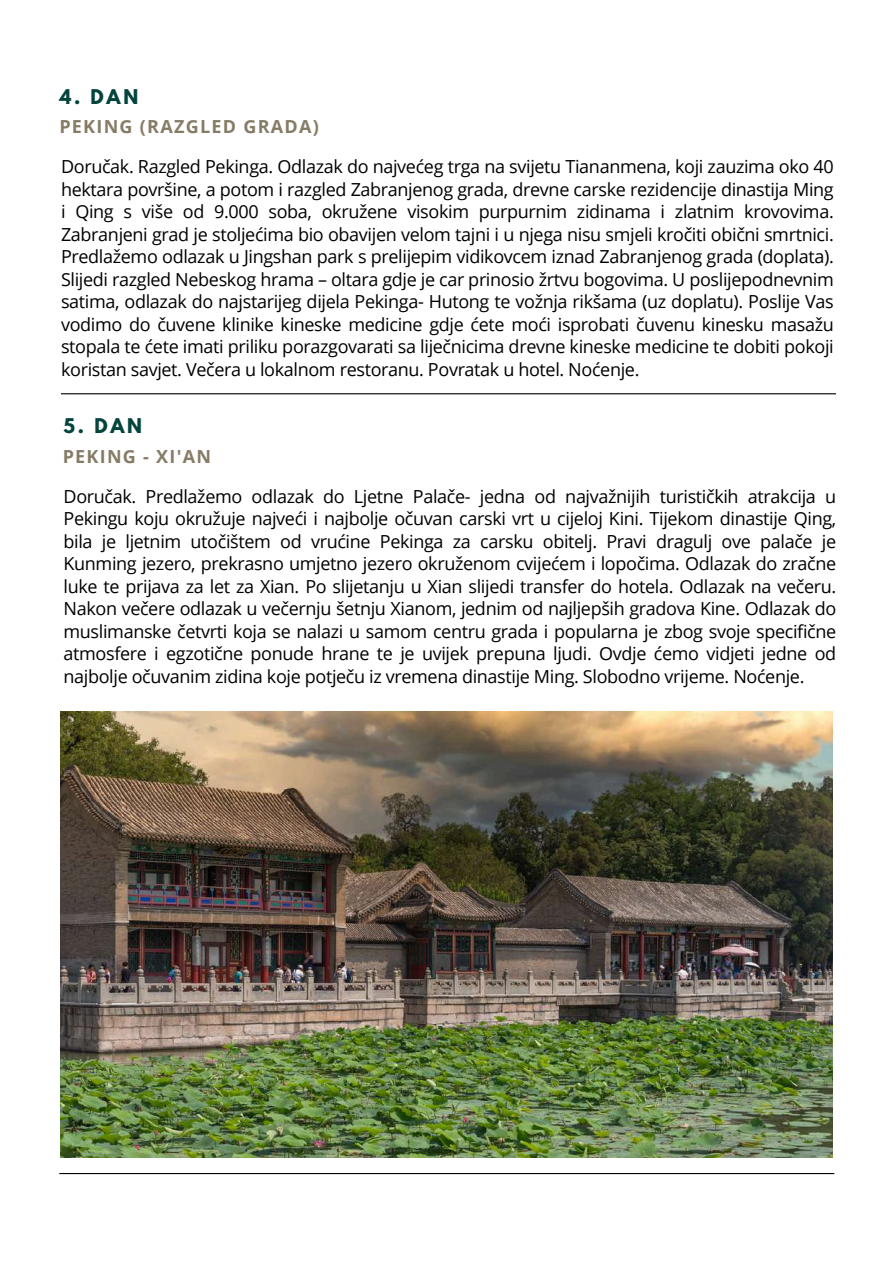
<style>
.page{position:relative;width:894px;height:1264px;background:#fff}
.page>*{position:absolute;margin:0;border:0;box-sizing:border-box;transform-origin:0 0}
.t1{font:18px/22.5px "Open Sans";letter-spacing:-.02em;color:#000;text-align:justify}
.t2{font:700 18px "Open Sans";letter-spacing:.07em;color:#867c66}
.t3{font:700 18px "League Spartan";letter-spacing:.15em;color:#04443d}
</style>
<div class="page">
<hr style="left:59px;top:1172px;width:775px;height:2px;background:#000">
<hr style="left:61px;top:393px;width:774px;height:1px;background:#000">
<img style="left:60px;top:711px;width:772px;height:446px">
<p class="t3" style="left:59px;top:88px;width:80px">4. DAN</p>
<p class="t2" style="left:59px;top:114px;width:261px">PEKING (RAZGLED GRADA)</p>
<p class="t1" style="left:61px;top:155px;width:774px">Doručak. Razgled Pekinga. Odlazak do najvećeg trga na svijetu Tiananmena, koji zauzima oko 40 hektara površine, a potom i razgled Zabranjenog grada, drevne carske rezidencije dinastija Ming i Qing s više od 9.000 soba, okružene visokim purpurnim zidinama i zlatnim krovovima.<br>Zabranjeni grad je stoljećima bio obavijen velom tajni i u njega nisu smjeli kročiti obični smrtnici.<br>Predlažemo odlazak u Jingshan park s prelijepim vidikovcem iznad Zabranjenog grada (doplata).<br>Slijedi razgled Nebeskog hrama – oltara gdje je car prinosio žrtvu bogovima. U poslijepodnevnim satima, odlazak do najstarijeg dijela Pekinga- Hutong te vožnja rikšama (uz doplatu). Poslije Vas vodimo do čuvene klinike kineske medicine gdje ćete moći isprobati čuvenu kinesku masažu stopala te ćete imati priliku porazgovarati sa liječnicima drevne kineske medicine te dobiti pokoji koristan savjet. Večera u lokalnom restoranu. Povratak u hotel. Noćenje.</p>
<p class="t3" style="left:64px;top:417px;width:80px">5. DAN</p>
<p class="t2" style="left:63px;top:444px;width:150px">PEKING - XI'AN</p>
<p class="t1" style="left:64px;top:484px;width:774px">Doručak. Predlažemo odlazak do Ljetne Palače- jedna od najvažnijih turističkih atrakcija u Pekingu koju okružuje najveći i najbolje očuvan carski vrt u cijeloj Kini. Tijekom dinastije Qing, bila je ljetnim utočištem od vrućine Pekinga za carsku obitelj. Pravi dragulj ove palače je Kunming jezero, prekrasno umjetno jezero okruženom cvijećem i lopočima. Odlazak do zračne luke te prijava za let za Xian. Po slijetanju u Xian slijedi transfer do hotela. Odlazak na večeru.<br>Nakon večere odlazak u večernju šetnju Xianom, jednim od najljepših gradova Kine. Odlazak do muslimanske četvrti koja se nalazi u samom centru grada i popularna je zbog svoje specifične atmosfere i egzotične ponude hrane te je uvijek prepuna ljudi. Ovdje ćemo vidjeti jedne od najbolje očuvanim zidina koje potječu iz vremena dinastije Ming. Slobodno vrijeme. Noćenje.</p>
</div>
